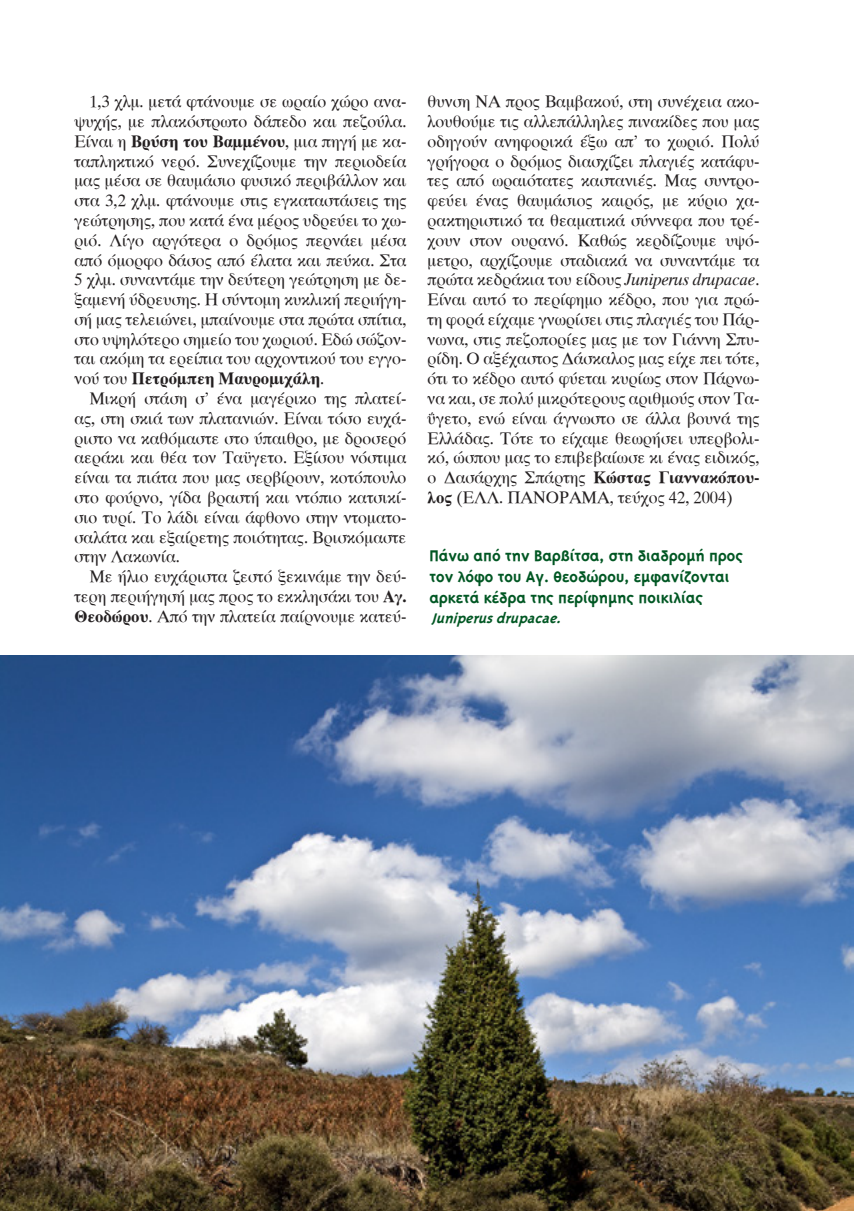
<style>
.page{position:relative;width:854px;height:1211px;background:#fff}
.page>*{position:absolute;margin:0;border:0;box-sizing:border-box;transform-origin:0 0}
.t1{font:700 17.5px/21px "Triplex";color:#005723}
.t2{font:17.15px/19.8px "UB Times";color:#231f20;text-align:justify}
.t3{font:17.15px "UB Times Bold";color:#231f20}
.t4{font:italic 700 15.75px "Triplex";color:#005723}
.s1{font-family:"UB Times Bold"}
.s2{font-family:"UB Times"}
.s3{font-family:"UB Times Italic"}
</style>
<div class="page">
<img style="left:0;top:655px;width:853px;height:555px">
<p class="t2" style="left:74px;top:92px;width:333px;text-indent:15px">1,3 χλμ. μετά φτάνουμε σε ωραίο χώρο ανα&shy;ψυχής, με πλακόστρωτο δάπεδο και πεζούλα.<br>Είναι η <span class="s1">Βρύση του Βαμμένου</span>, μια πηγή με κα&shy;ταπληκτικό νερό. Συνεχίζουμε την περιοδεία μας μέσα σε θαυμάσιο φυσικό περιβάλλον και στα 3,2 χλμ. φτάνουμε στις εγκαταστάσεις της γεώτρησης, που κατά ένα μέρος υδρεύει το χω&shy;ριό. Λίγο αργότερα ο δρόμος περνάει μέσα από όμορφο δάσος από έλατα και πεύκα. Στα 5 χλμ. συναντάμε την δεύτερη γεώτρηση με δε&shy;ξαμενή ύδρευσης. Η σύντομη κυκλική περιήγη&shy;σή μας τελειώνει, μπαίνουμε στα πρώτα σπίτια, στο υψηλότερο σημείο του χωριού. Εδώ σώζον&shy;ται ακόμη τα ερείπια του αρχοντικού του εγγο-</p>
<p class="t3" style="left:74px;top:369px;width:251px"><span class="s2">νού του</span> Πετρόμπεη Μαυρομιχάλη<span class="s2">.</span></p>
<p class="t2" style="left:74px;top:389px;width:333px;text-indent:15px">Μικρή στάση σ’ ένα μαγέρικο της πλατεί&shy;ας, στη σκιά των πλατανιών. Είναι τόσο ευχά&shy;ριστο να καθόμαστε στο ύπαιθρο, με δροσερό αεράκι και θέα τον Ταϋγετο. Εξίσου νόστιμα είναι τα πιάτα που μας σερβίρουν, κοτόπουλο στο φούρνο, γίδα βραστή και ντόπιο κατσικί&shy;σιο τυρί. Το λάδι είναι άφθονο στην ντοματο&shy;σαλάτα και εξαίρετης ποιότητας. Βρισκόμαστε στην Λακωνία.</p>
<p class="t2" style="left:74px;top:567px;width:333px;text-indent:15px">Με ήλιο ευχάριστα ζεστό ξεκινάμε την δεύ&shy;τερη περιήγησή μας προς το εκκλησάκι του <span class="s1">Αγ.<br>Θεοδώρου</span>. Από την πλατεία παίρνουμε κατεύ-</p>
<p class="t2" style="left:427px;top:92px;width:333px">θυνση ΝΑ προς Βαμβακού, στη συνέχεια ακο&shy;λουθούμε τις αλλεπάλληλες πινακίδες που μας οδηγούν ανηφορικά έξω απ’ το χωριό. Πολύ γρήγορα ο δρόμος διασχίζει πλαγιές κατάφυ&shy;τες από ωραιότατες καστανιές. Μας συντρο&shy;φεύει ένας θαυμάσιος καιρός, με κύριο χα&shy;ρακτηριστικό τα θεαματικά σύννεφα που τρέ&shy;χουν στον ουρανό. Καθώς κερδίζουμε υψό&shy;μετρο, αρχίζουμε σταδιακά να συναντάμε τα πρώτα κεδράκια του είδους <span class="s3">Juniperus drupacae</span>.<br>Είναι αυτό το περίφημο κέδρο, που για πρώ&shy;τη φορά είχαμε γνωρίσει στις πλαγιές του Πάρ&shy;νωνα, στις πεζοπορίες μας με τον Γιάννη Σπυ&shy;ρίδη. Ο αξέχαστος Δάσκαλος μας είχε πει τότε, ότι το κέδρο αυτό φύεται κυρίως στον Πάρνω&shy;να και, σε πολύ μικρότερους αριθμούς στον Τα&shy;ΰγετο, ενώ είναι άγνωστο σε άλλα βουνά της Ελλάδας. Τότε το είχαμε θεωρήσει υπερβολι&shy;κό, ώσπου μας το επιβεβαίωσε κι ένας ειδικός,</p>
<p class="t3" style="left:427px;top:468px;width:333px"><span class="s2">ο Δασάρχης Σπάρτης</span> Κώστας Γιαννακόπου-</p>
<p class="t2" style="left:427px;top:488px;width:306px"><span class="s1">λος</span> (ΕΛΛ. ΠΑΝΟΡΑΜΑ, τεύχος 42, 2004)</p>
<p class="t1" style="left:429px;top:545px;width:315px">Πάνω από την Βαρβίτσα, στη διαδρομή προς τον λόφο του Αγ. θεοδώρου, εμφανίζονται αρκετά κέδρα της περίφημης ποικιλίας</p>
<p class="t4" style="left:431px;top:610px;width:136px">Juniperusdrupacae.</p>
</div>
